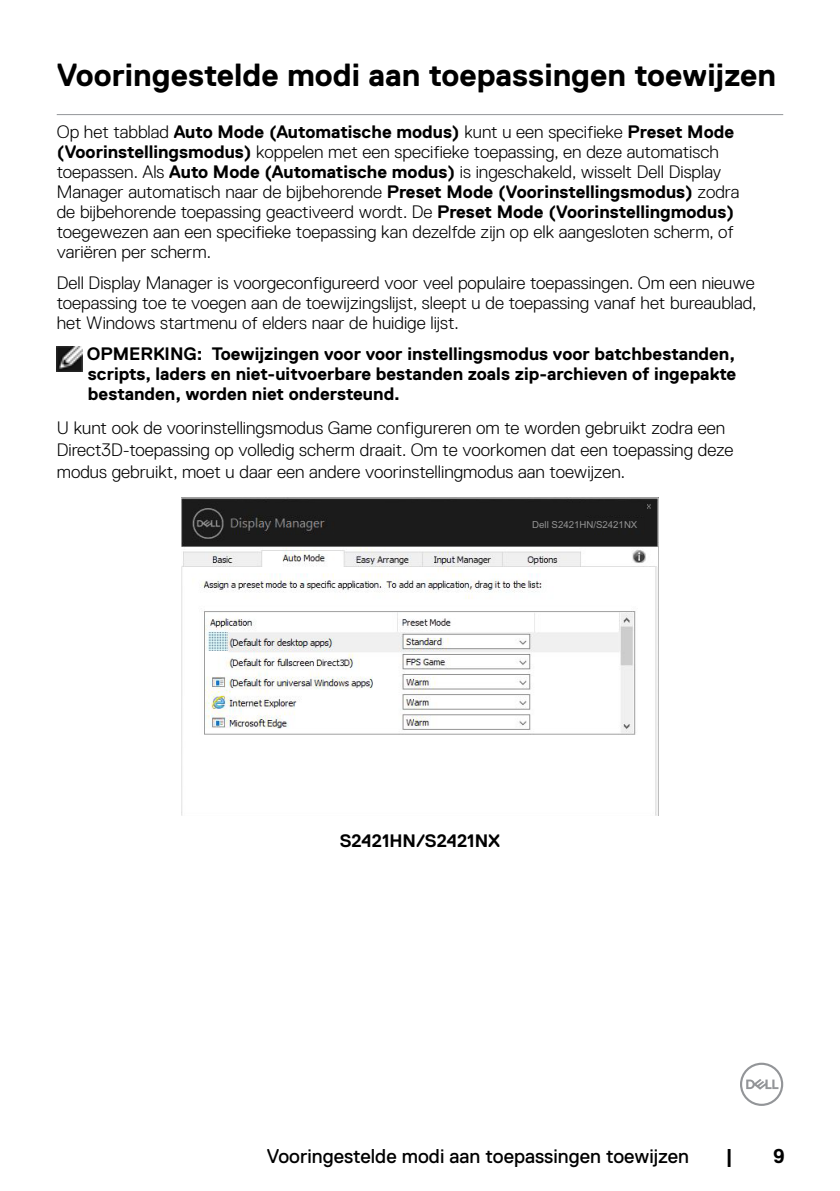
<style>
.page{position:relative;width:840px;height:1191px;background:#fff}
.page>*{position:absolute;margin:0;border:0;box-sizing:border-box;transform-origin:0 0}
.t1{font:700 32px "Dell Replica";color:#000}
.t2{font:20px "Dell Replica";color:#000}
.t3{font:700 20px "Dell Replica";color:#000}
.t4{font:300 18px/20px "Dell Replica";color:#000}
.t5{font:700 18px/20px "Dell Replica";color:#000;text-align:justify}
.t6{font:9.6px "Arial";color:#939393}
.s1{font-weight:700}
</style>
<div class="page">
<svg style="left:740px;top:1062px;width:42px;height:44px"></svg>
<hr style="left:57px;top:114px;width:725px;height:1px;background:#939598">
<img style="left:57px;top:346px;width:25px;height:26px">
<img style="left:182px;top:497px;width:475px;height:318px">
<div style="left:539px;top:518px;width:104px;height:11px;background:#1b1b1b"></div>
<h1 class="t1" style="left:57px;top:57px;width:720px">Vooringestelde modi aan toepassingen toewijzen</h1>
<p class="t4" style="left:57px;top:121px;width:683px">Op het tabblad <span class="s1">Auto Mode (Automatische modus)</span> kunt u een specifieke <span class="s1">Preset Mode (Voorinstellingsmodus)</span> koppelen met een specifieke toepassing, en deze automatisch toepassen. Als <span class="s1">Auto Mode (Automatische modus)</span> is ingeschakeld, wisselt Dell Display Manager automatisch naar de bijbehorende <span class="s1">Preset Mode (Voorinstellingsmodus)</span> zodra de bijbehorende toepassing geactiveerd wordt. De <span class="s1">Preset Mode (Voorinstellingmodus) </span>toegewezen aan een specifieke toepassing kan dezelfde zijn op elk aangesloten scherm, of variëren per scherm.</p>
<p class="t4" style="left:57px;top:273px;width:701px;text-align:justify">Dell Display Manager is voorgeconfigureerd voor veel populaire toepassingen. Om een nieuwe toepassing toe te voegen aan de toewijzingslijst, sleept u de toepassing vanaf het bureaublad, het Windows startmenu of elders naar de huidige lijst.</p>
<p class="t5" style="left:87px;top:344px;width:650px">OPMERKING: Toewijzingen voor voor instellingsmodus voor batchbestanden, scripts, laders en niet-uitvoerbare bestanden zoals zip-archieven of ingepakte bestanden, worden niet ondersteund.</p>
<p class="t4" style="left:57px;top:416px;width:678px;line-height:22px">U kunt ook de voorinstellingsmodus Game configureren om te worden gebruikt zodra een<br>Direct3D-toepassing op volledig scherm draait. Om te voorkomen dat een toepassing deze modus gebruikt, moet u daar een andere voorinstellingmodus aan toewijzen.</p>
<p class="t6" style="left:532px;top:519px;width:107px">Dell S2421HN/S2421NX</p>
<p class="t5" style="left:339px;top:831px;width:162px">S2421HN/S2421NX</p>
<p class="t2" style="left:267px;top:1144px;width:423px">Vooringestelde modi aan toepassingen toewijzen</p>
<p class="t3" style="left:725px;top:1144px;width:9px">|</p>
<p class="t3" style="left:772px;top:1144px;width:13px">9</p>
</div>
